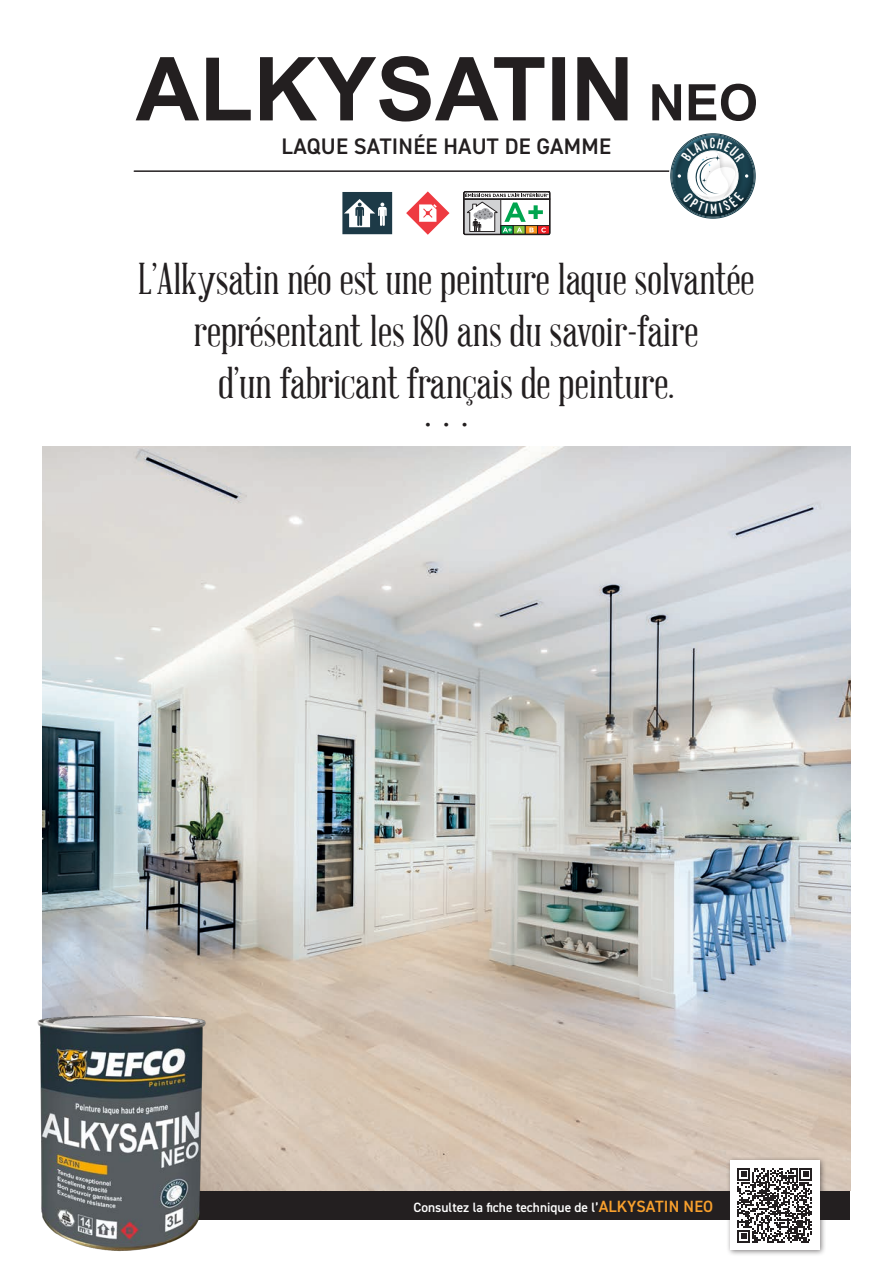
<style>
.page{position:relative;width:893px;height:1263px;background:#fff}
.page>*{position:absolute;margin:0;border:0;box-sizing:border-box;transform-origin:0 0}
.t1{font:43.5px/52.2px "Abraham Lincoln";color:#231f20;text-align:center}
.t2{font:30px "Abraham Lincoln";color:#231f20}
.t3{font:600 22.5px "DIN2014";letter-spacing:.01em;color:#231f20}
.t4{font:600 13.5px "DIN2014";color:#fff}
.s1{font-size:16.35px;color:#f8a02d}
</style>
<div class="page">
<img style="left:42px;top:446px;width:808px;height:745px">
<div style="left:83px;top:1191px;width:767px;height:29px;background:#231f20"></div>
<div style="left:726px;top:1156px;width:100px;height:100px;background:#231f20;opacity:.58"></div>
<div style="left:730px;top:1161px;width:89px;height:89px;background:#fff"></div>
<svg style="left:737px;top:1168px;width:75px;height:74px"></svg>
<svg style="left:463px;top:191px;width:87px;height:44px"></svg>
<svg style="left:406px;top:191px;width:43px;height:44px"></svg>
<svg style="left:342px;top:192px;width:50px;height:42px"></svg>
<hr style="left:134px;top:170px;width:619px;height:2px;background:#231f20">
<svg style="left:136px;top:56px;width:620px;height:66px"></svg>
<img style="left:37px;top:1013px;width:189px;height:239px">
<svg style="left:669px;top:133px;width:64px;height:55px"></svg>
<svg style="left:672px;top:147px;width:84px;height:72px"></svg>
<svg style="left:678px;top:138px;width:70px;height:76px"></svg>
<p class="t3" style="left:281px;top:132px;width:331px">LAQUE SATINÉE HAUT DE GAMME</p>
<p class="t1" style="left:138px;top:254px;width:618px">L’Alkysatin néo est une peinture laque solvantée représentant les 180 ans du savoir-faire<br>d’un fabricant français de peinture.</p>
<p class="t2" style="left:419px;top:408px;width:56px">•••</p>
<p class="t4" style="left:413px;top:1198px;width:301px">Consultez la fiche technique de l’<span class="s1">ALKYSATIN NEO</span></p>
</div>
